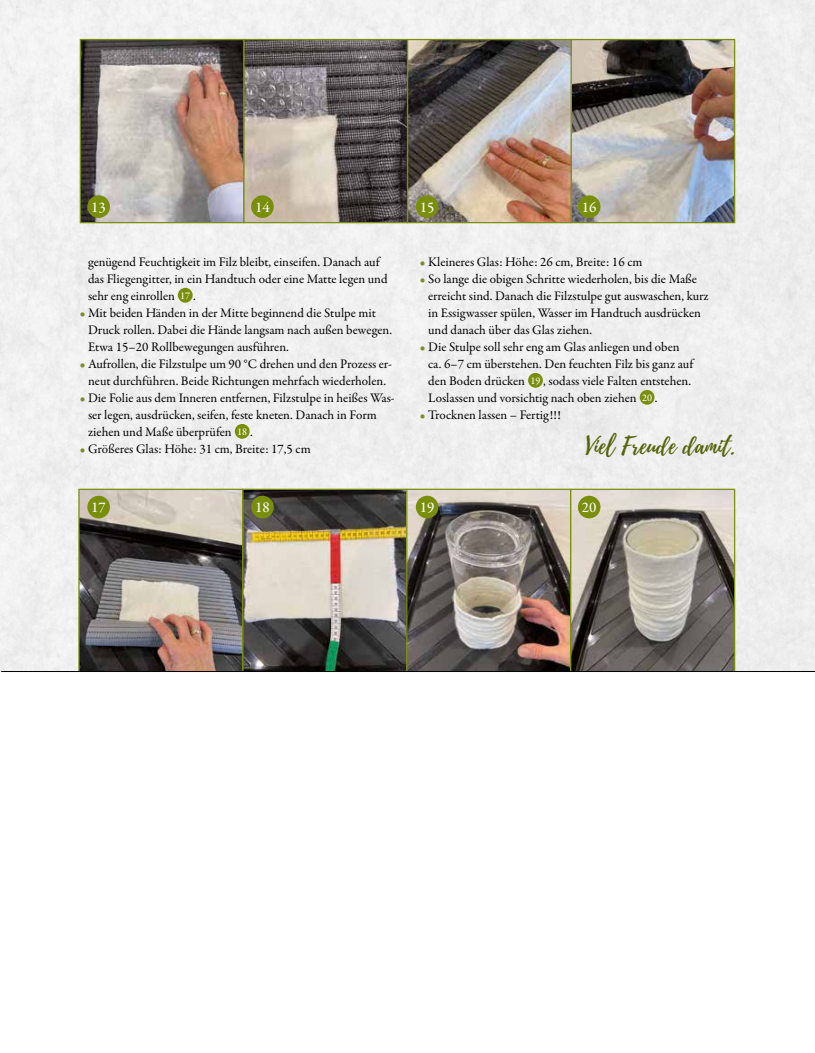
<style>
.page{position:relative;width:815px;height:1053px;background:#fff}
.page>*{position:absolute;margin:0;border:0;box-sizing:border-box;transform-origin:0 0}
.t1{font:23.75px "Playlist Script";color:#536306}
.t2{font:500 15px "Garamond Premr Pro";color:#fff}
.t3{font:13.12px/17px "Garamond Premr Pro";color:#000}
.s1{font-weight:500;font-size:10.38px;color:#fff}
.s2{color:#7a8f28}
</style>
<div class="page">
<div style="left:0;top:0;width:815px;height:671px;background:#efeff0"></div>
<img style="left:82px;top:41px;width:651px;height:180px">
<div style="left:570px;top:39px;width:165px;height:184px;border:1px solid #798e0b"></div>
<img style="left:80px;top:490px;width:653px;height:181px">
<div style="left:78px;top:488px;width:165px;height:185px;border:1px solid #798e0b"></div>
<div style="left:242px;top:488px;width:165px;height:185px;border:1px solid #798e0b"></div>
<div style="left:406px;top:488px;width:165px;height:185px;border:1px solid #798e0b"></div>
<div style="left:570px;top:488px;width:165px;height:185px;border:1px solid #798e0b"></div>
<div style="left:178px;top:288px;width:15px;height:15px;background:#798e0b;border-radius:50%"></div>
<div style="left:235px;top:424px;width:15px;height:15px;background:#798e0b;border-radius:50%"></div>
<div style="left:528px;top:373px;width:15px;height:15px;background:#798e0b;border-radius:50%"></div>
<div style="left:640px;top:390px;width:14px;height:15px;background:#798e0b;border-radius:50%"></div>
<div style="left:80px;top:39px;width:165px;height:184px;border:1px solid #798e0b"></div>
<div style="left:243px;top:39px;width:165px;height:184px;border:1px solid #798e0b"></div>
<div style="left:407px;top:39px;width:165px;height:184px;border:1px solid #798e0b"></div>
<div style="left:87px;top:195px;width:23px;height:23px;background:#798e0b;border-radius:50%"></div>
<div style="left:251px;top:195px;width:23px;height:23px;background:#798e0b;border-radius:50%"></div>
<div style="left:416px;top:195px;width:22px;height:23px;background:#798e0b;border-radius:50%"></div>
<div style="left:578px;top:195px;width:22px;height:23px;background:#798e0b;border-radius:50%"></div>
<div style="left:87px;top:495px;width:23px;height:23px;background:#798e0b;border-radius:50%"></div>
<div style="left:251px;top:495px;width:23px;height:23px;background:#798e0b;border-radius:50%"></div>
<div style="left:416px;top:495px;width:22px;height:23px;background:#798e0b;border-radius:50%"></div>
<div style="left:578px;top:495px;width:22px;height:23px;background:#798e0b;border-radius:50%"></div>
<div style="left:69px;top:671px;width:682px;height:21px;background:#fff"></div>
<hr style="left:1px;top:671px;width:814px;height:1px;background:#000">
<p class="t2" style="left:91px;top:198px;width:16px">13</p>
<p class="t2" style="left:255px;top:198px;width:16px">14</p>
<p class="t2" style="left:420px;top:198px;width:16px">15</p>
<p class="t2" style="left:582px;top:198px;width:16px">16</p>
<p class="t3" style="left:88px;top:254px;width:301px">genügend Feuchtigkeit im Filz bleibt, einseifen. Danach auf das Fliegengitter, in ein Handtuch oder eine Matte legen und sehr eng einrollen <span class="s1">17</span> .</p>
<p class="t3" style="left:88px;top:305px;width:306px;text-indent:-8px"><span class="s2">•</span> Mit beiden Händen in der Mitte beginnend die Stulpe mit<br>Druck rollen. Dabei die Hände langsam nach außen bewegen.<br>Etwa 15–20 Rollbewegungen ausführen.</p>
<p class="t3" style="left:80px;top:356px;width:314px;text-align:center"><span class="s2">•</span> Aufrollen, die Filzstulpe um 90 °C drehen und den Prozess er&shy;neut durchführen. Beide Richtungen mehrfach wiederholen.</p>
<p class="t3" style="left:88px;top:390px;width:308px;text-indent:-8px"><span class="s2">•</span> Die Folie aus dem Inneren entfernen, Filzstulpe in heißes Was&shy;ser legen, ausdrücken, seifen, feste kneten. Danach in Form ziehen und Maße überprüfen <span class="s1">18</span> .</p>
<p class="t3" style="left:80px;top:441px;width:232px"><span class="s2">•</span> Größeres Glas: Höhe: 31 cm, Breite: 17,5 cm</p>
<p class="t3" style="left:420px;top:254px;width:224px"><span class="s2">•</span> Kleineres Glas: Höhe: 26 cm, Breite: 16 cm</p>
<p class="t3" style="left:428px;top:271px;width:282px;text-indent:-8px"><span class="s2">•</span> So lange die obigen Schritte wiederholen, bis die Maße erreicht sind. Danach die Filzstulpe gut auswaschen, kurz in Essigwasser spülen, Wasser im Handtuch ausdrücken und danach über das Glas ziehen.</p>
<p class="t3" style="left:428px;top:339px;width:266px;text-indent:-8px"><span class="s2">•</span> Die Stulpe soll sehr eng am Glas anliegen und oben ca. 6–7 cm überstehen. Den feuchten Filz bis ganz auf den Boden drücken <span class="s1">19</span> , sodass viele Falten entstehen.<br>Loslassen und vorsichtig nach oben ziehen <span class="s1">20</span> .</p>
<p class="t3" style="left:420px;top:407px;width:143px"><span class="s2">•</span> Trocknen lassen – Fertig!!!</p>
<h1 class="t1" style="left:586px;top:429px;width:151px">Viel Freude damit.</h1>
<p class="t2" style="left:91px;top:498px;width:16px">17</p>
<p class="t2" style="left:255px;top:498px;width:16px">18</p>
<p class="t2" style="left:420px;top:498px;width:16px">19</p>
<p class="t2" style="left:582px;top:498px;width:16px">20</p>
</div>
